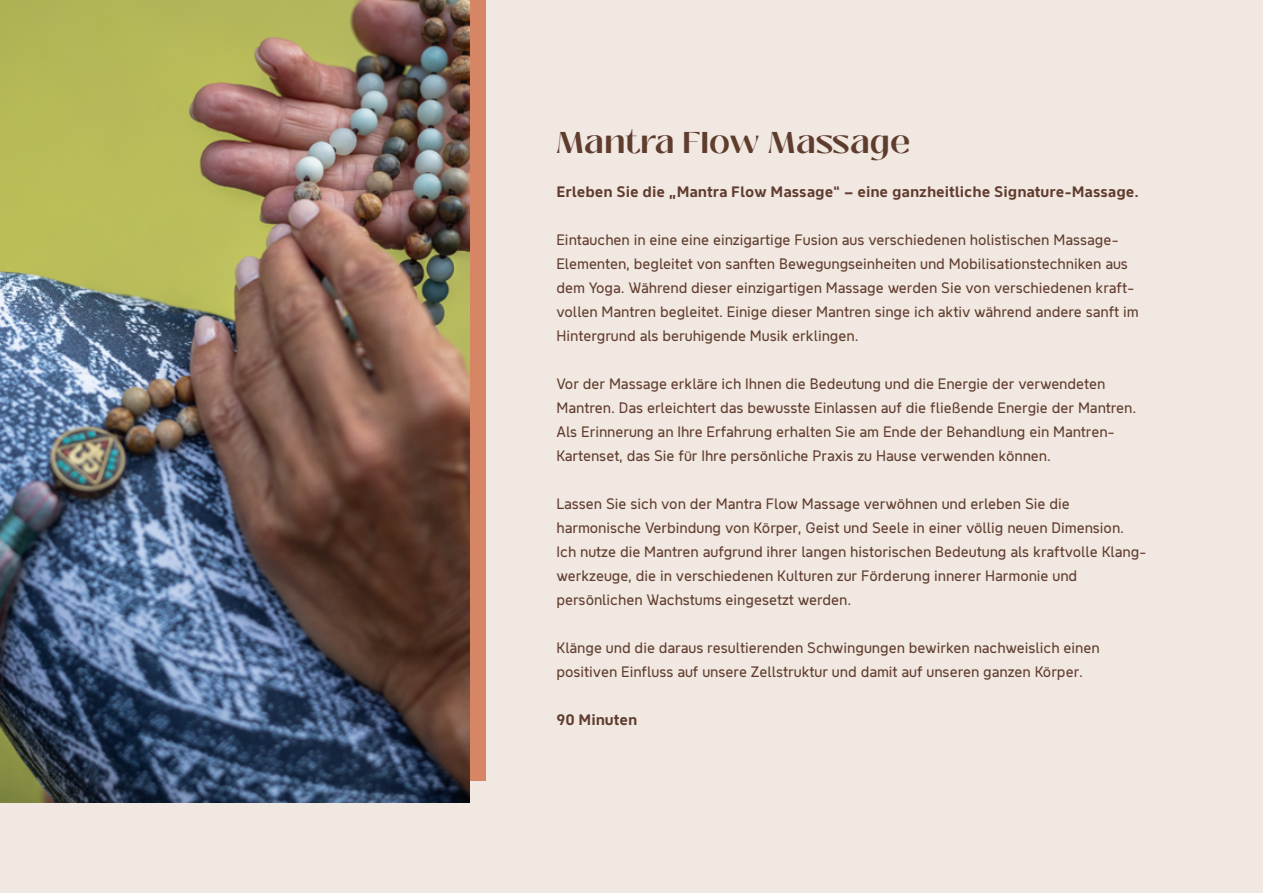
<style>
.page{position:relative;width:1263px;height:893px;background:#f1e8e1}
.page>*{position:absolute;margin:0;border:0;box-sizing:border-box;transform-origin:0 0}
.t1{font:700 30px "Black Mango";letter-spacing:.015em;color:#5e3c2e}
.t2{font:15px/24px "Never Mind Compact";color:#603c2e}
.t3{font:700 15px "Never Mind Compact";color:#603c2e}
</style>
<div class="page">
<div style="left:0;top:0;width:485px;height:780px;background:#d68665"></div>
<img style="left:0;top:0;width:470px;height:803px">
<h1 class="t1" style="left:556px;top:122px;width:355px">Mantra Flow Massage</h1>
<p class="t3" style="left:556px;top:180px;width:584px">Erleben Sie die „Mantra Flow Massage“ – eine ganzheitliche Signature-Massage.</p>
<p class="t2" style="left:556px;top:227px;width:584px">Eintauchen in eine eine einzigartige Fusion aus verschiedenen holistischen Massage-Elementen, begleitet von sanften Bewegungseinheiten und Mobilisationstechniken aus dem Yoga. Während dieser einzigartigen Massage werden Sie von verschiedenen kraft&shy;vollen Mantren begleitet. Einige dieser Mantren singe ich aktiv während andere sanft im Hintergrund als beruhigende Musik erklingen.</p>
<p class="t2" style="left:556px;top:371px;width:581px">Vor der Massage erkläre ich Ihnen die Bedeutung und die Energie der verwendeten Mantren. Das erleichtert das bewusste Einlassen auf die fließende Energie der Mantren.<br>Als Erinnerung an Ihre Erfahrung erhalten Sie am Ende der Behandlung ein Mantren-Kartenset, das Sie für Ihre persönliche Praxis zu Hause verwenden können.</p>
<p class="t2" style="left:556px;top:491px;width:592px">Lassen Sie sich von der Mantra Flow Massage verwöhnen und erleben Sie die harmonische Verbindung von Körper, Geist und Seele in einer völlig neuen Dimension.<br>Ich nutze die Mantren aufgrund ihrer langen historischen Bedeutung als kraftvolle Klang&shy;werkzeuge, die in verschiedenen Kulturen zur Förderung innerer Harmonie und persönlichen Wachstums eingesetzt werden.</p>
<p class="t2" style="left:556px;top:635px;width:545px">Klänge und die daraus resultierenden Schwingungen bewirken nachweislich einen positiven Einfluss auf unsere Zellstruktur und damit auf unseren ganzen Körper.</p>
<p class="t3" style="left:556px;top:708px;width:82px">90 Minuten</p>
</div>
